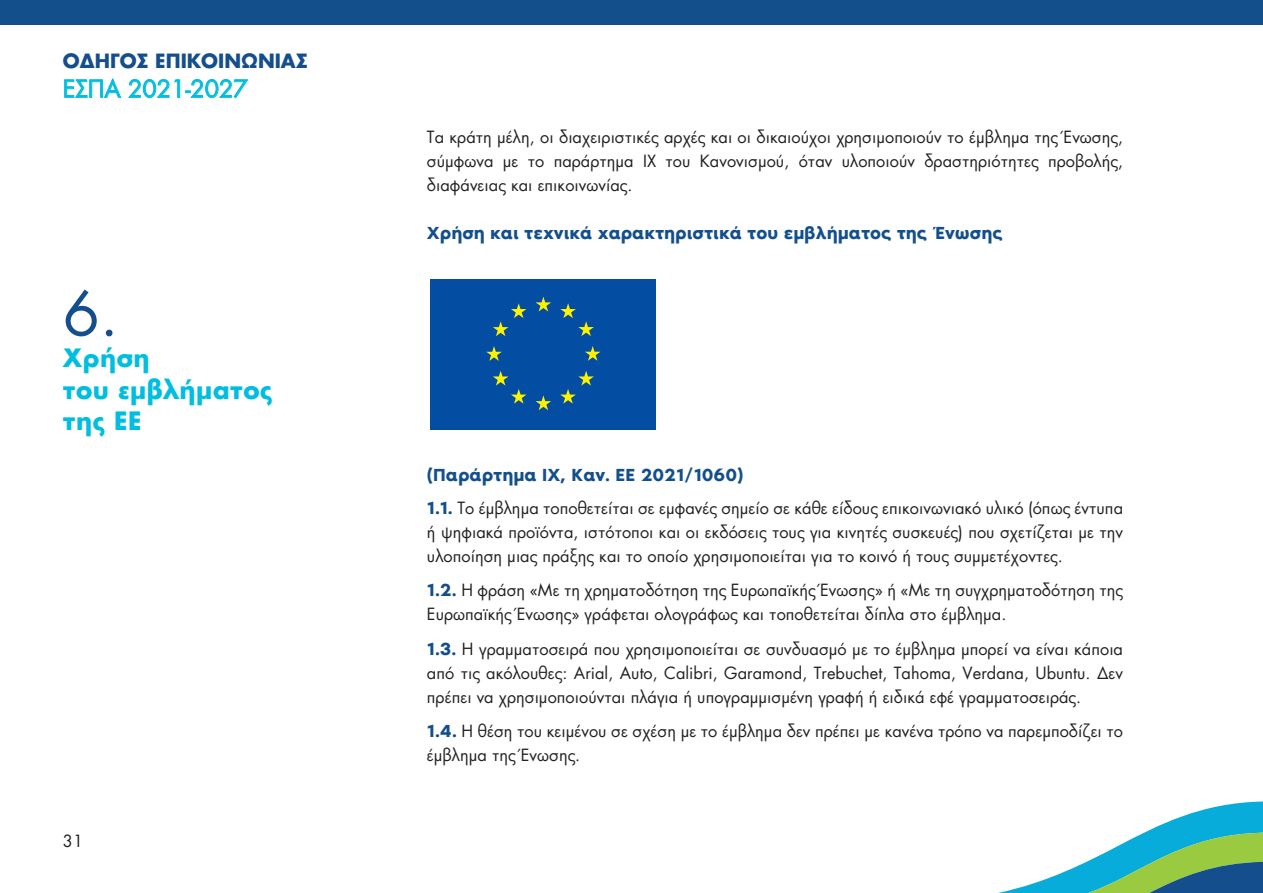
<style>
.page{position:relative;width:1263px;height:893px;background:#fff}
.page>*{position:absolute;margin:0;border:0;box-sizing:border-box;transform-origin:0 0}
.t1{font:66px "Kp Linea";color:#144e8c}
.t2{font:700 27px/31.5px "Kp Linea";letter-spacing:.02em;color:#00bedf}
.t3{font:25.5px "Kp Linea";color:#00bedf}
.t4{font:700 21px "Kp Linea";color:#144e8c}
.t5{font:18px/24px "Kp Linea";color:#231f20;text-align:justify}
.t6{font:600 18px "Noir Pro";color:#134f8b}
.s1{font-family:"Noir Pro";font-weight:600;color:#134f8b}
</style>
<div class="page">
<div style="left:430px;top:279px;width:226px;height:150px;background:#034ea2"></div>
<svg style="left:536px;top:297px;width:15px;height:14px"></svg>
<svg style="left:493px;top:303px;width:33px;height:33px"></svg>
<svg style="left:486px;top:346px;width:16px;height:15px"></svg>
<svg style="left:493px;top:371px;width:33px;height:33px"></svg>
<svg style="left:536px;top:395px;width:15px;height:15px"></svg>
<svg style="left:560px;top:371px;width:34px;height:33px"></svg>
<svg style="left:585px;top:346px;width:15px;height:15px"></svg>
<svg style="left:560px;top:303px;width:34px;height:33px"></svg>
<div style="left:0;top:0;width:1263px;height:25px;background:#134f8b"></div>
<svg style="left:64px;top:78px;width:57px;height:20px"></svg>
<svg style="left:128px;top:79px;width:120px;height:19px"></svg>
<svg style="left:998px;top:801px;width:265px;height:92px"></svg>
<p class="t4" style="left:63px;top:47px;width:246px">ΟΔΗΓΟΣ ΕΠΙΚΟΙΝΩΝΙΑΣ</p>
<h3 class="t3" style="left:63px;top:74px;width:186px">ΕΣΠΑ 2021-2027</h3>
<h1 class="t1" style="left:63px;top:274px;width:57px">6.</h1>
<h2 class="t2" style="left:63px;top:342px;width:210px">Χρήση<br>του εμβλήματος της ΕΕ</h2>
<p class="t5" style="left:63px;top:829px;width:22px">31</p>
<p class="t5" style="left:427px;top:125px;width:698px">Τα κράτη μέλη, οι διαχειριστικές αρχές και οι δικαιούχοι χρησιμοποιούν το έμβλημα της Ένωσης, σύμφωνα με το παράρτημα IX του Κανονισμού, όταν υλοποιούν δραστηριότητες προβολής, διαφάνειας και επικοινωνίας.</p>
<p class="t6" style="left:427px;top:219px;width:577px">Χρήση και τεχνικά χαρακτηριστικά του εμβλήματος της Ένωσης</p>
<p class="t6" style="left:427px;top:460px;width:318px">(Παράρτημα IX, Καν. ΕΕ 2021/1060)</p>
<p class="t5" style="left:427px;top:495px;width:698px"><span class="s1">1.1.</span> Το έμβλημα τοποθετείται σε εμφανές σημείο σε κάθε είδους επικοινωνιακό υλικό (όπως έντυπα ή ψηφιακά προϊόντα, ιστότοποι και οι εκδόσεις τους για κινητές συσκευές) που σχετίζεται με την υλοποίηση μιας πράξης και το οποίο χρησιμοποιείται για το κοινό ή τους συμμετέχοντες.</p>
<p class="t5" style="left:427px;top:578px;width:698px"><span class="s1">1.2.</span> Η φράση «Με τη χρηματοδότηση της Ευρωπαϊκής Ένωσης» ή «Με τη συγχρηματοδότηση της<br>Ευρωπαϊκής Ένωσης» γράφεται ολογράφως και τοποθετείται δίπλα στο έμβλημα.</p>
<p class="t5" style="left:427px;top:636px;width:698px"><span class="s1">1.3.</span> Η γραμματοσειρά που χρησιμοποιείται σε συνδυασμό με το έμβλημα μπορεί να είναι κάποια από τις ακόλουθες: Arial, Auto, Calibri, Garamond, Trebuchet, Tahoma, Verdana, Ubuntu. Δεν πρέπει να χρησιμοποιούνται πλάγια ή υπογραμμισμένη γραφή ή ειδικά εφέ γραμματοσειράς.</p>
<p class="t5" style="left:427px;top:719px;width:698px"><span class="s1">1.4.</span> Η θέση του κειμένου σε σχέση με το έμβλημα δεν πρέπει με κανένα τρόπο να παρεμποδίζει το έμβλημα της Ένωσης.</p>
</div>
